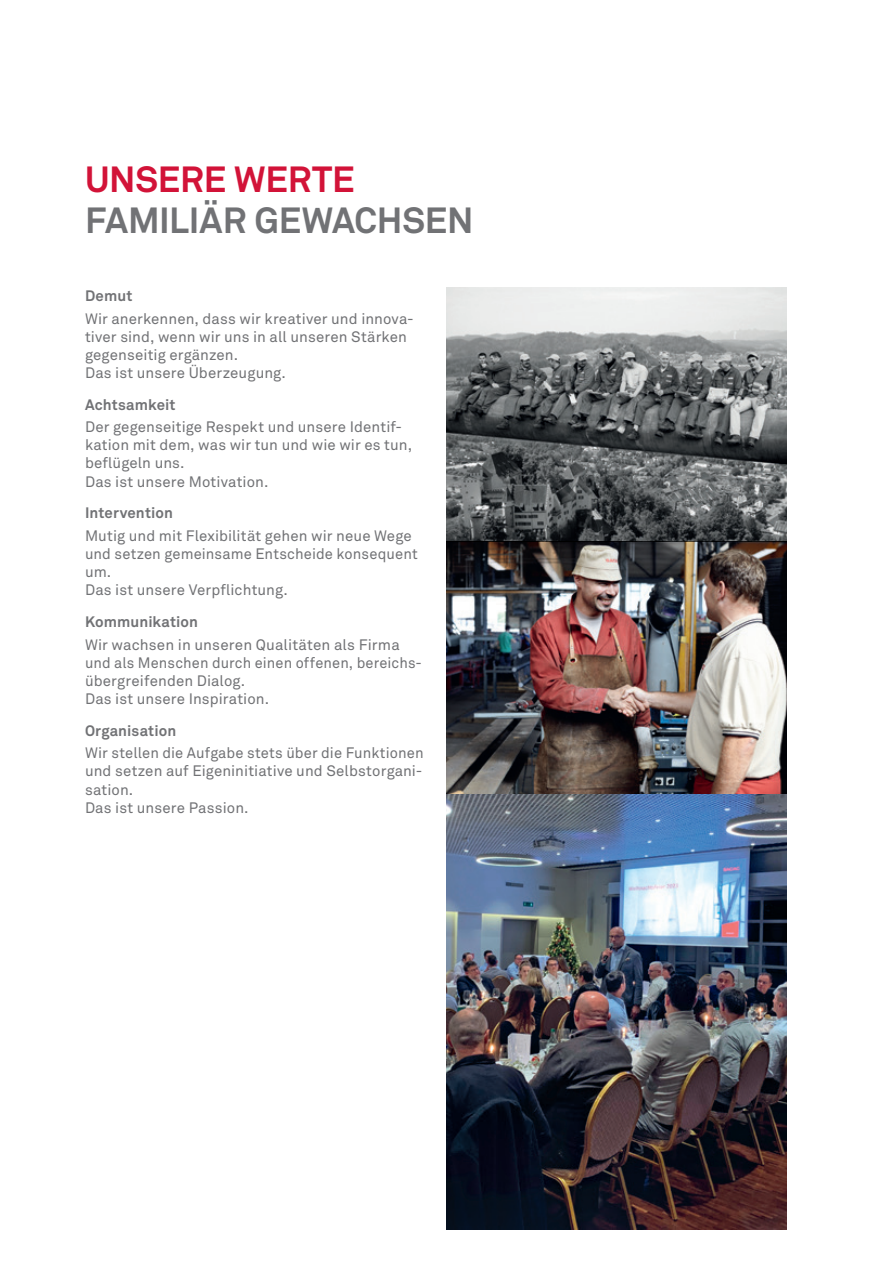
<style>
.page{position:relative;width:893px;height:1263px;background:#fff}
.page>*{position:absolute;margin:0;border:0;box-sizing:border-box;transform-origin:0 0}
.t1{font:700 36px "Akkurat Pro";letter-spacing:-.005em;color:#717275}
.t2{font:700 36px "Akkurat Pro";letter-spacing:-.005em;color:#d21338}
.t3{font:15px/18.1px "Akkurat Pro";letter-spacing:.01em;color:#717275}
.t4{font:700 15px "Akkurat Pro";letter-spacing:.01em;color:#717275}
</style>
<div class="page">
<img style="left:446px;top:287px;width:341px;height:254px">
<img style="left:446px;top:541px;width:341px;height:253px">
<img style="left:446px;top:794px;width:341px;height:435px">
<h1 class="t2" style="left:85px;top:157px;width:271px">UNSERE WERTE</h1>
<h1 class="t1" style="left:85px;top:198px;width:390px">FAMILIÄR GEWACHSEN</h1>
<p class="t4" style="left:85px;top:286px;width:49px">Demut</p>
<p class="t3" style="left:85px;top:310px;width:330px">Wir anerkennen, dass wir kreativer und innova&shy;tiver sind, wenn wir uns in all unseren Stärken gegenseitig ergänzen.<br>Das ist unsere Überzeugung.</p>
<p class="t4" style="left:85px;top:395px;width:92px">Achtsamkeit</p>
<p class="t3" style="left:85px;top:418px;width:329px">Der gegenseitige Respekt und unsere Identif&shy;kation mit dem, was wir tun und wie wir es tun, beflügeln uns.<br>Das ist unsere Motivation.</p>
<p class="t4" style="left:85px;top:504px;width:90px">Intervention</p>
<p class="t3" style="left:85px;top:527px;width:334px">Mutig und mit Flexibilität gehen wir neue Wege und setzen gemeinsame Entscheide konsequent um.<br>Das ist unsere Verpflichtung.</p>
<p class="t4" style="left:85px;top:612px;width:115px">Kommunikation</p>
<p class="t3" style="left:85px;top:636px;width:338px">Wir wachsen in unseren Qualitäten als Firma und als Menschen durch einen offenen, bereichs&shy;übergreifenden Dialog.<br>Das ist unsere Inspiration.</p>
<p class="t4" style="left:85px;top:721px;width:93px">Organisation</p>
<p class="t3" style="left:85px;top:744px;width:340px">Wir stellen die Aufgabe stets über die Funktionen und setzen auf Eigeninitiative und Selbstorgani&shy;sation.<br>Das ist unsere Passion.</p>
</div>
